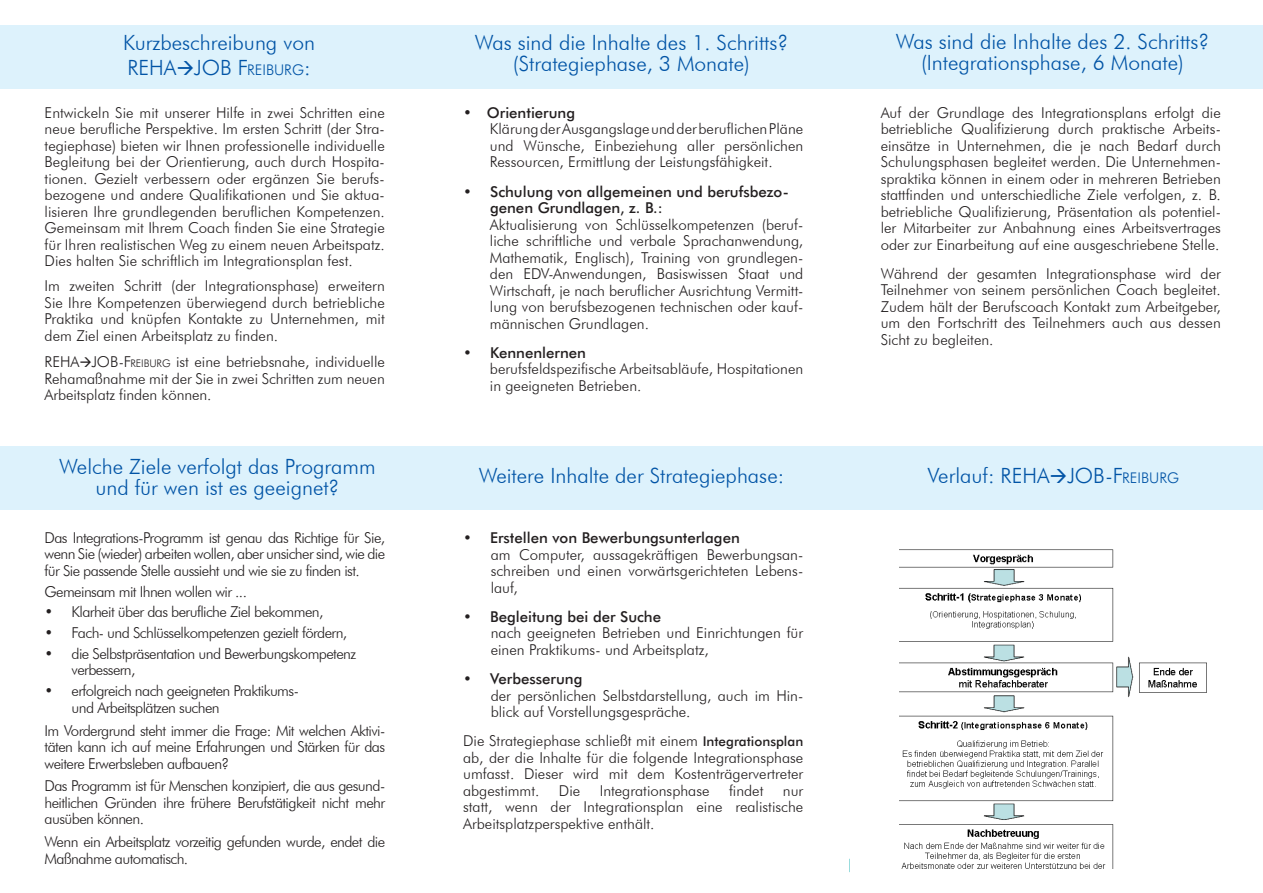
<style>
.page{position:relative;width:1263px;height:893px;background:#fff}
.page>*{position:absolute;margin:0;border:0;box-sizing:border-box;transform-origin:0 0}
.t1{font:300 21px/25.2px "Futura BT";color:#0154a6}
.t2{font:300 15px/16.5px "Futura BT";color:#231f20;text-align:justify}
.t3{font:300 15px/16.5px "Futura BT";letter-spacing:-.04em;color:#231f20}
.t4{font:500 15px/16.5px "Futura BT";color:#231f20}
.s1{font-size:14.7px}
.s2{font-size:10.5px}
.s3{font-weight:300}
.s4{font-weight:500;font-size:13.5px}
</style>
<div class="page">
<div style="left:842px;top:446px;width:421px;height:64px;background:#ddf2fc"></div>
<div style="left:421px;top:446px;width:421px;height:64px;background:#ddf2fc"></div>
<div style="left:0;top:26px;width:421px;height:63px;background:#ddf2fc"></div>
<div style="left:842px;top:26px;width:421px;height:63px;background:#ddf2fc"></div>
<div style="left:0;top:446px;width:421px;height:64px;background:#ddf2fc"></div>
<div style="left:421px;top:26px;width:421px;height:63px;background:#ddf2fc"></div>
<img style="left:899px;top:549px;width:308px;height:319px">
<p class="t1" style="left:123px;top:29px;width:194px">Kurzbeschreibung von<br>REHA→JOB F<span class="s1">REIBURG</span>:</p>
<p class="t1" style="left:475px;top:29px;width:315px">Was sind die Inhalte des 1. Schritts?</p>
<p class="t1" style="left:513px;top:50px;width:238px">(Strategiephase, 3 Monate)</p>
<p class="t2" style="left:45px;top:104px;width:342px">Entwickeln Sie mit unserer Hilfe in zwei Schritten eine neue berufliche Perspektive. Im ersten Schritt (der Stra&shy;tegiephase) bieten wir Ihnen professionelle individuelle Begleitung bei der Orientierung, auch durch Hospita&shy;tionen. Gezielt verbessern oder ergänzen Sie berufs&shy;bezogene und andere Qualifikationen und Sie aktua&shy;lisieren Ihre grundlegenden beruflichen Kompetenzen.<br>Gemeinsam mit Ihrem Coach finden Sie eine Strategie für Ihren realistischen Weg zu einem neuen Arbeitspatz.<br>Dies halten Sie schriftlich im Integrationsplan fest.</p>
<p class="t2" style="left:45px;top:277px;width:342px">Im zweiten Schritt (der Integrationsphase) erweitern Sie Ihre Kompetenzen überwiegend durch betriebliche Praktika und knüpfen Kontakte zu Unternehmen, mit dem Ziel einen Arbeitsplatz zu finden.</p>
<p class="t2" style="left:45px;top:354px;width:342px">REHA→JOB-F<span class="s2">REIBURG</span> ist eine betriebsnahe, individuelle Rehamaßnahme mit der Sie in zwei Schritten zum neuen Arbeitsplatz finden können.</p>
<p class="t4" style="left:463px;top:104px;width:114px"><span class="s3">•</span> Orientierung</p>
<p class="t2" style="left:490px;top:121px;width:315px">Klärung der Ausgangslage und der beruflichen Pläne und Wünsche, Einbeziehung aller persönlichen Ressourcen, Ermittlung der Leistungsfähigkeit.</p>
<p class="t4" style="left:490px;top:183px;width:300px;text-indent:-27px">• Schulung von allgemeinen und berufsbezo&shy;genen Grundlagen, z. B.:</p>
<p class="t2" style="left:490px;top:216px;width:315px">Aktualisierung von Schlüsselkompetenzen (beruf&shy;liche schriftliche und verbale Sprachanwendung, Mathematik, Englisch), Training von grundlegen&shy;den EDV-Anwendungen, Basiswissen Staat und Wirtschaft, je nach beruflicher Ausrichtung Vermitt&shy;lung von berufsbezogenen technischen oder kauf&shy;männischen Grundlagen.</p>
<p class="t4" style="left:463px;top:344px;width:124px">• Kennenlernen</p>
<p class="t2" style="left:490px;top:361px;width:315px">berufsfeldspezifische Arbeitsabläufe, Hospitationen in geeigneten Betrieben.</p>
<p class="t1" style="left:896px;top:29px;width:315px">Was sind die Inhalte des 2. Schritts?</p>
<p class="t1" style="left:921px;top:50px;width:264px">(Integrationsphase, 6 Monate)</p>
<p class="t2" style="left:881px;top:104px;width:342px">Auf der Grundlage des Integrationsplans erfolgt die betriebliche Qualifizierung durch praktische Arbeits&shy;einsätze in Unternehmen, die je nach Bedarf durch Schulungsphasen begleitet werden. Die Unternehmen&shy;spraktika können in einem oder in mehreren Betrieben stattfinden und unterschiedliche Ziele verfolgen, z. B. betriebliche Qualifizierung, Präsentation als potentiel&shy;ler Mitarbeiter zur Anbahnung eines Arbeitsvertrages oder zur Einarbeitung auf eine ausgeschriebene Stelle.</p>
<p class="t2" style="left:881px;top:265px;width:342px">Während der gesamten Integrationsphase wird der Teilnehmer von seinem persönlichen Coach begleitet.<br>Zudem hält der Berufscoach Kontakt zum Arbeitgeber, um den Fortschritt des Teilnehmers auch aus dessen Sicht zu begleiten.</p>
<p class="t1" style="left:59px;top:454px;width:318px">Welche Ziele verfolgt das Programm</p>
<p class="t1" style="left:479px;top:463px;width:307px">Weitere Inhalte der Strategiephase:</p>
<p class="t1" style="left:928px;top:463px;width:253px">Verlauf: REHA→JOB-F<span class="s1">REIBURG</span></p>
<p class="t1" style="left:95px;top:475px;width:246px">und für wen ist es geeignet?</p>
<p class="t2" style="left:45px;top:529px;width:342px">Das Integrations-Programm ist genau das Richtige für Sie, wenn Sie (wieder) arbeiten wollen, aber unsicher sind, wie die für Sie passende Stelle aussieht und wie sie zu finden ist.</p>
<p class="t3" style="left:45px;top:583px;width:204px">Gemeinsam mit Ihnen wollen wir ...</p>
<p class="t3" style="left:45px;top:604px;width:280px">• Klarheit über das berufliche Ziel bekommen,</p>
<p class="t3" style="left:45px;top:624px;width:304px">• Fach- und Schlüsselkompetenzen gezielt fördern,</p>
<p class="t3" style="left:72px;top:645px;width:286px;text-indent:-27px">• die Selbstpräsentation und Bewerbungskompetenz verbessern,</p>
<p class="t3" style="left:72px;top:682px;width:229px;text-indent:-27px">• erfolgreich nach geeigneten Praktikums&shy;und Arbeitsplätzen suchen</p>
<p class="t2" style="left:45px;top:722px;width:342px">Im Vordergrund steht immer die Frage: Mit welchen Aktivi&shy;täten kann ich auf meine Erfahrungen und Stärken für das weitere Erwerbsleben aufbauen?</p>
<p class="t2" style="left:45px;top:778px;width:342px">Das Programm ist für Menschen konzipiert, die aus gesund&shy;heitlichen Gründen ihre frühere Berufstätigkeit nicht mehr ausüben können.</p>
<p class="t3" style="left:45px;top:834px;width:342px">Wenn ein Arbeitsplatz vorzeitig gefunden wurde, endet die<br>Maßnahme automatisch.</p>
<p class="t4" style="left:463px;top:529px;width:278px">• Erstellen von Bewerbungsunterlagen</p>
<p class="t2" style="left:491px;top:546px;width:314px">am Computer, aussagekräftigen Bewerbungsan&shy;schreiben und einen vorwärtsgerichteten Lebens&shy;lauf,</p>
<p class="t4" style="left:463px;top:608px;width:200px">• Begleitung bei der Suche</p>
<p class="t2" style="left:491px;top:625px;width:314px">nach geeigneten Betrieben und Einrichtungen für einen Praktikums- und Arbeitsplatz,</p>
<p class="t4" style="left:463px;top:670px;width:121px">• Verbesserung</p>
<p class="t2" style="left:491px;top:687px;width:314px">der persönlichen Selbstdarstellung, auch im Hin&shy;blick auf Vorstellungsgespräche.</p>
<p class="t2" style="left:463px;top:733px;width:342px">Die Strategiephase schließt mit einem <span class="s4">Integrationsplan </span>ab, der die Inhalte für die folgende Integrationsphase umfasst. Dieser wird mit dem Kostenträgervertreter abgestimmt.</p>
<p class="t2" style="left:559px;top:782px;width:23px">Die</p>
<p class="t2" style="left:600px;top:782px;width:111px">Integrationsphase</p>
<p class="t2" style="left:729px;top:782px;width:36px">findet</p>
<p class="t2" style="left:463px;top:782px;width:342px;text-indent:320px">nur statt, wenn der Integrationsplan eine realistische Arbeitsplatzperspektive enthält.</p>
</div>
